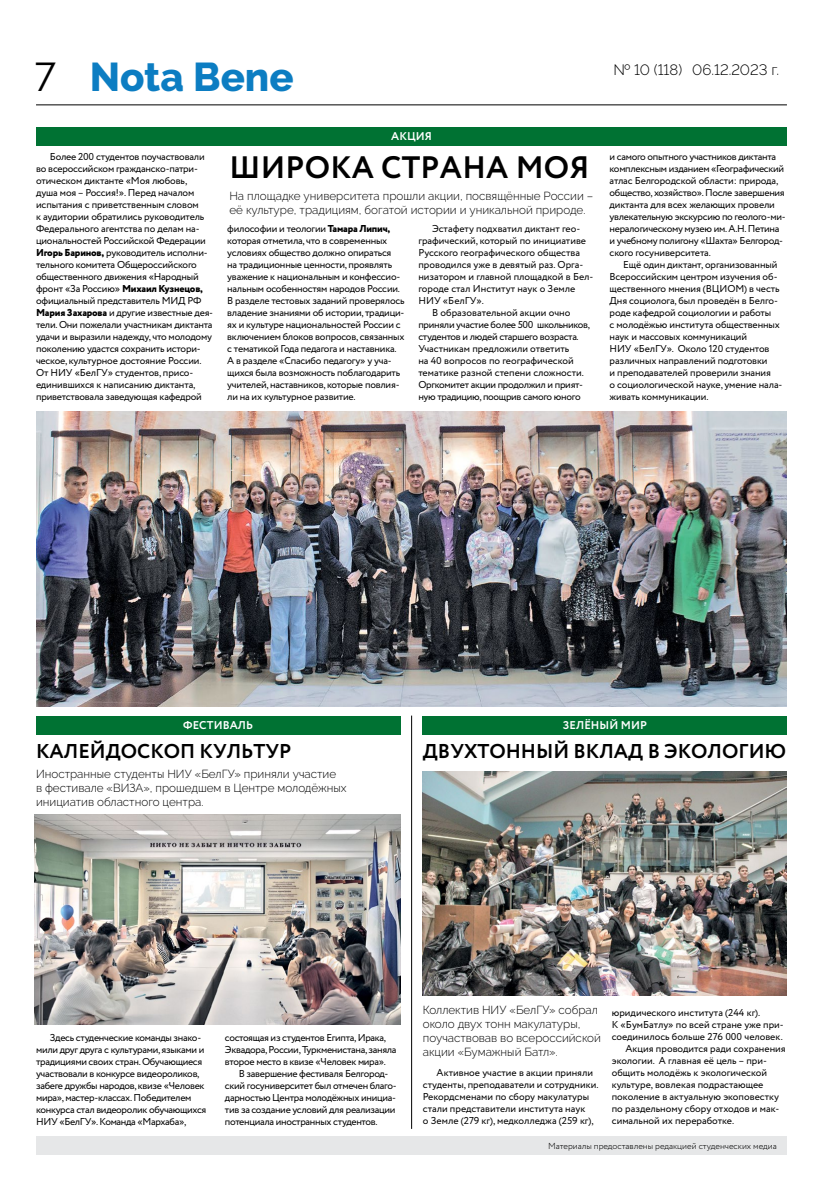
<style>
.page{position:relative;width:823px;height:1191px;background:#fff}
.page>*{position:absolute;margin:0;border:0;box-sizing:border-box;transform-origin:0 0}
.t1{font:800 40.1px "Raleway";color:#0c7dc2}
.t2{font:700 31px "Circe";letter-spacing:.01em;color:#000}
.t3{font:700 20px "Circe";color:#000}
.t4{font:300 15px "Raleway";color:#000}
.t5{font:300 11.6px/14px "Raleway";color:#000}
.t6{font:700 11.3px "Circe";letter-spacing:.01em;color:#fff}
.t7{font:10px/12px "Circe";letter-spacing:-.02em;color:#000}
.t8{font:10px/12px "Circe";color:#000}
.t9{font:300 8.7px "Circe";color:#000}
.s1{font-weight:400;color:#000}
.s2{font-weight:800}
</style>
<div class="page">
<hr style="left:36px;top:105px;width:750px;height:1px;background:#000">
<img style="left:36px;top:411px;width:750px;height:295px">
<div style="left:422px;top:716px;width:364px;height:19px;background:#007233"></div>
<div style="left:36px;top:1135px;width:750px;height:19px;background:#e6e7e8"></div>
<div style="left:36px;top:716px;width:364px;height:19px;background:#007233"></div>
<div style="left:36px;top:127px;width:750px;height:19px;background:#007233"></div>
<img style="left:35px;top:814px;width:365px;height:210px">
<img style="left:422px;top:771px;width:364px;height:224px">
<hr style="left:411px;top:715px;width:1px;height:413px;background:#000">
<h1 class="t1" style="left:35px;top:54px;width:260px"><span class="s1">7</span> Nota Bene</h1>
<p class="t6" style="left:391px;top:129px;width:42px">АКЦИЯ</p>
<p class="t7" style="left:36px;top:151px;width:178px;text-indent:14px">Более 200 студентов поучаствовали во всероссийском гражданско-патри&shy;отическом диктанте «Моя любовь,<br>душа моя – Россия!». Перед началом испытания с приветственным словом<br>к аудитории обратились руководитель Федерального агентства по делам на&shy;циональностей Российской Федерации <span class="s2">Игорь Баринов,</span> руководитель исполни&shy;тельного комитета Общероссийского общественного движения «Народный фронт «За Россию» <span class="s2">Михаил Кузнецов, </span>официальный представитель МИД РФ <span class="s2">Мария Захарова</span> и другие известные дея&shy;тели. Они пожелали участникам диктанта удачи и выразили надежду, что молодому поколению удастся сохранить истори&shy;ческое, культурное достояние России.<br>От НИУ «БелГУ» студентов, присо&shy;единившихся к написанию диктанта, приветствовала заведующая кафедрой</p>
<h2 class="t2" style="left:229px;top:146px;width:361px">ШИРОКА СТРАНА МОЯ</h2>
<p class="t5" style="left:229px;top:189px;width:365px">На площадке университета прошли акции, посвящённые России – её культуре, традициям, богатой истории и уникальной природе.</p>
<p class="t7" style="left:227px;top:223px;width:179px">философии и теологии <span class="s2">Тамара Липич, </span>которая отметила, что в современных условиях общество должно опираться<br>на традиционные ценности, проявлять уважение к национальным и конфессио&shy;нальным особенностям народов России.<br>В разделе тестовых заданий проверялось владение знаниями об истории, традици&shy;ях и культуре национальностей России с включением блоков вопросов, связанных с тематикой Года педагога и наставника.<br>А в разделе «Спасибо педагогу» у уча&shy;щихся была возможность поблагодарить учителей, наставников, которые повлия&shy;ли на их культурное развитие.</p>
<p class="t8" style="left:432px;top:223px;width:150px">Эстафету подхватил диктант гео-</p>
<p class="t8" style="left:418px;top:235px;width:169px">графический, который по инициативе</p>
<p class="t8" style="left:418px;top:247px;width:163px">Русского географического общества</p>
<p class="t8" style="left:418px;top:259px;width:166px">проводился уже в девятый раз. Орга-</p>
<p class="t8" style="left:418px;top:271px;width:176px">низатором и главной площадкой в Бел-</p>
<p class="t8" style="left:418px;top:283px;width:158px">городе стал Институт наук о Земле</p>
<p class="t8" style="left:418px;top:295px;width:67px">НИУ «БелГУ».</p>
<p class="t8" style="left:432px;top:307px;width:140px">В образовательной акции очно</p>
<p class="t7" style="left:418px;top:319px;width:173px">приняли участие более 500 школьников,</p>
<p class="t7" style="left:418px;top:331px;width:162px">студентов и людей старшего возраста.</p>
<p class="t8" style="left:418px;top:343px;width:152px">Участникам предложили ответить</p>
<p class="t8" style="left:418px;top:355px;width:157px">на 40 вопросов по географической</p>
<p class="t8" style="left:418px;top:367px;width:167px">тематике разной степени сложности.</p>
<p class="t7" style="left:418px;top:379px;width:166px">Оргкомитет акции продолжил и прият-</p>
<p class="t7" style="left:418px;top:391px;width:164px">ную традицию, поощрив самого юного</p>
<h3 class="t4" style="left:613px;top:61px;width:167px">№ 10 (118) 06.12.2023 г.</h3>
<p class="t7" style="left:609px;top:151px;width:177px">и самого опытного участников диктанта комплексным изданием «Географический атлас Белгородской области: природа, общество, хозяйство». После завершения диктанта для всех желающих провели увлекательную экскурсию по геолого-ми&shy;нералогическому музею им. А.Н. Петина и учебному полигону «Шахта» Белгород&shy;ского госуниверситета.</p>
<p class="t7" style="left:609px;top:259px;width:174px;text-indent:14px">Ещё один диктант, организованный Всероссийским центром изучения об&shy;щественного мнения (ВЦИОМ) в честь Дня социолога, был проведён в Белго&shy;роде кафедрой социологии и работы<br>с молодёжью института общественных наук и массовых коммуникаций<br>НИУ «БелГУ». Около 120 студентов различных направлений подготовки<br>и преподавателей проверили знания<br>о социологической науке, умение нала&shy;живать коммуникации.</p>
<p class="t6" style="left:183px;top:717px;width:71px">ФЕСТИВАЛЬ</p>
<h3 class="t3" style="left:36px;top:738px;width:257px">КАЛЕЙДОСКОП КУЛЬТУР</h3>
<p class="t5" style="left:36px;top:766px;width:312px">Иностранные студенты НИУ «БелГУ» приняли участие<br>в фестивале «ВИЗА», прошедшем в Центре молодёжных инициатив областного центра.</p>
<p class="t6" style="left:562px;top:717px;width:86px">ЗЕЛЁНЫЙ МИР</p>
<h3 class="t3" style="left:422px;top:738px;width:364px">ДВУХТОННЫЙ ВКЛАД В ЭКОЛОГИЮ</h3>
<p class="t5" style="left:422px;top:1003px;width:179px">Коллектив НИУ «БелГУ» собрал около двух тонн макулатуры, поучаствовав во всероссийской акции «Бумажный Батл».</p>
<p class="t7" style="left:36px;top:1031px;width:172px;text-indent:14px">Здесь студенческие команды знако&shy;мили друг друга с культурами, языками и традициями своих стран. Обучающиеся участвовали в конкурсе видеороликов, забеге дружбы народов, квизе «Человек мира», мастер-классах. Победителем конкурса стал видеоролик обучающихся НИУ «БелГУ». Команда «Мархаба»,</p>
<p class="t7" style="left:225px;top:1031px;width:173px">состоящая из студентов Египта, Ирака,<br>Эквадора, России, Туркменистана, заняла второе место в квизе «Человек мира».</p>
<p class="t7" style="left:225px;top:1067px;width:173px;text-indent:14px">В завершение фестиваля Белгород&shy;ский госуниверситет был отмечен благо&shy;дарностью Центра молодёжных инициа&shy;тив за создание условий для реализации потенциала иностранных студентов.</p>
<p class="t8" style="left:422px;top:1067px;width:177px;text-indent:14px">Активное участие в акции приняли студенты, преподаватели и сотрудники.<br>Рекордсменами по сбору макулатуры стали представители института наук<br>о Земле (279 кг), медколледжа (259 кг),</p>
<p class="t8" style="left:611px;top:1007px;width:150px">юридического института (244 кг).</p>
<p class="t8" style="left:611px;top:1019px;width:173px">К «БумБатлу» по всей стране уже при-</p>
<p class="t8" style="left:611px;top:1031px;width:172px">соединилось больше 276 000 человек.</p>
<p class="t8" style="left:625px;top:1043px;width:162px">Акция проводится ради сохранения</p>
<p class="t8" style="left:611px;top:1055px;width:156px">экологии. А главная её цель – при-</p>
<p class="t8" style="left:611px;top:1067px;width:157px">общить молодёжь к экологической</p>
<p class="t8" style="left:611px;top:1079px;width:153px">культуре, вовлекая подрастающее</p>
<p class="t8" style="left:611px;top:1091px;width:168px">поколение в актуальную экоповестку</p>
<p class="t8" style="left:611px;top:1103px;width:169px">по раздельному сбору отходов и мак-</p>
<p class="t8" style="left:611px;top:1115px;width:124px">симальной их переработке.</p>
<p class="t9" style="left:547px;top:1140px;width:230px">Материалы предоставлены редакцией студенческих медиа</p>
</div>
